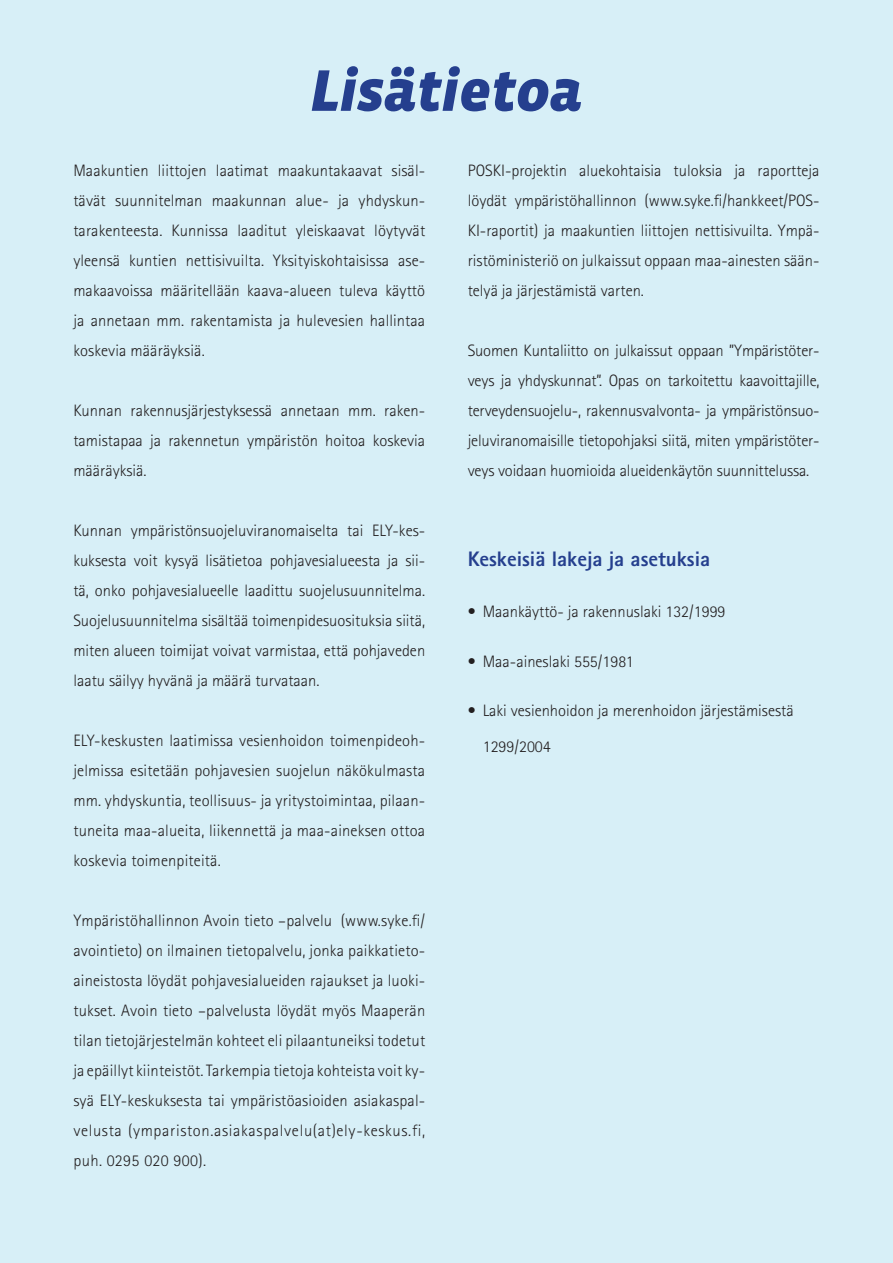
<style>
.page{position:relative;width:893px;height:1263px;background:#d7eff7}
.page>*{position:absolute;margin:0;border:0;box-sizing:border-box;transform-origin:0 0}
.Väliotsikot{font:italic 900 60px "Vista Sans";color:#253f8e}
.Leipis{font:800 21px "Rotis Sans Serif";color:#253f8e}
.Leipis-2{font:300 16.5px/30px "Rotis Sans Serif";color:#231f20;text-align:justify}
.Leipis-3{font:300 16.5px "Rotis Sans Serif";letter-spacing:.025em;color:#231f20}
</style>
<div class="page">
<p class="Väliotsikot" style="left:310px;top:60px;width:274px">Lisätietoa</p>
<p class="Leipis-2" style="left:73px;top:156px;width:353px">Maakuntien liittojen laatimat maakuntakaavat sisäl&shy;tävät suunnitelman maakunnan alue- ja yhdyskun&shy;tarakenteesta. Kunnissa laaditut yleiskaavat löytyvät yleensä kuntien nettisivuilta. Yksityiskohtaisissa ase&shy;makaavoissa määritellään kaava-alueen tuleva käyttö ja annetaan mm. rakentamista ja hulevesien hallintaa koskevia määräyksiä.</p>
<p class="Leipis-2" style="left:73px;top:396px;width:353px">Kunnan rakennusjärjestyksessä annetaan mm. raken&shy;tamistapaa ja rakennetun ympäristön hoitoa koskevia määräyksiä.</p>
<p class="Leipis-2" style="left:73px;top:516px;width:353px">Kunnan ympäristönsuojeluviranomaiselta tai ELY-kes&shy;kuksesta voit kysyä lisätietoa pohjavesialueesta ja sii&shy;tä, onko pohjavesialueelle laadittu suojelusuunnitelma.<br>Suojelusuunnitelma sisältää toimenpidesuosituksia siitä, miten alueen toimijat voivat varmistaa, että pohjaveden laatu säilyy hyvänä ja määrä turvataan.</p>
<p class="Leipis-2" style="left:73px;top:726px;width:353px">ELY-keskusten laatimissa vesienhoidon toimenpideoh&shy;jelmissa esitetään pohjavesien suojelun näkökulmasta mm. yhdyskuntia, teollisuus- ja yritystoimintaa, pilaan&shy;tuneita maa-alueita, liikennettä ja maa-aineksen ottoa koskevia toimenpiteitä.</p>
<p class="Leipis-2" style="left:73px;top:906px;width:353px">Ympäristöhallinnon Avoin tieto –palvelu (www.syke.fi/ avointieto) on ilmainen tietopalvelu, jonka paikkatieto&shy;aineistosta löydät pohjavesialueiden rajaukset ja luoki&shy;tukset. Avoin tieto –palvelusta löydät myös Maaperän tilan tietojärjestelmän kohteet eli pilaantuneiksi todetut ja epäillyt kiinteistöt. Tarkempia tietoja kohteista voit ky&shy;syä ELY-keskuksesta tai ympäristöasioiden asiakaspal&shy;velusta (ympariston.asiakaspalvelu(at)ely-keskus.fi,</p>
<p class="Leipis-3" style="left:73px;top:1151px;width:134px">puh. 0295 020 900).</p>
<p class="Leipis-2" style="left:468px;top:156px;width:353px">POSKI-projektin aluekohtaisia tuloksia ja raportteja löydät ympäristöhallinnon (www.syke.fi/hankkeet/POS-KI-raportit) ja maakuntien liittojen nettisivuilta. Ympä&shy;ristöministeriö on julkaissut oppaan maa-ainesten sään&shy;telyä ja järjestämistä varten.</p>
<p class="Leipis-2" style="left:468px;top:336px;width:353px">Suomen Kuntaliitto on julkaissut oppaan ”Ympäristöter&shy;veys ja yhdyskunnat”. Opas on tarkoitettu kaavoittajille, terveydensuojelu-, rakennusvalvonta- ja ympäristönsuo&shy;jeluviranomaisille tietopohjaksi siitä, miten ympäristöter&shy;veys voidaan huomioida alueidenkäytön suunnittelussa.</p>
<p class="Leipis" style="left:468px;top:546px;width:244px">Keskeisiä lakeja ja asetuksia</p>
<p class="Leipis-2" style="left:468px;top:597px;width:259px">• Maankäyttö- ja rakennuslaki 132/1999</p>
<p class="Leipis-2" style="left:468px;top:646px;width:167px">• Maa-aineslaki 555/1981</p>
<p class="Leipis-2" style="left:483px;top:693px;width:312px;line-height:36px;text-indent:-15px">• Laki vesienhoidon ja merenhoidon järjestämisestä<br>1299/2004</p>
</div>
